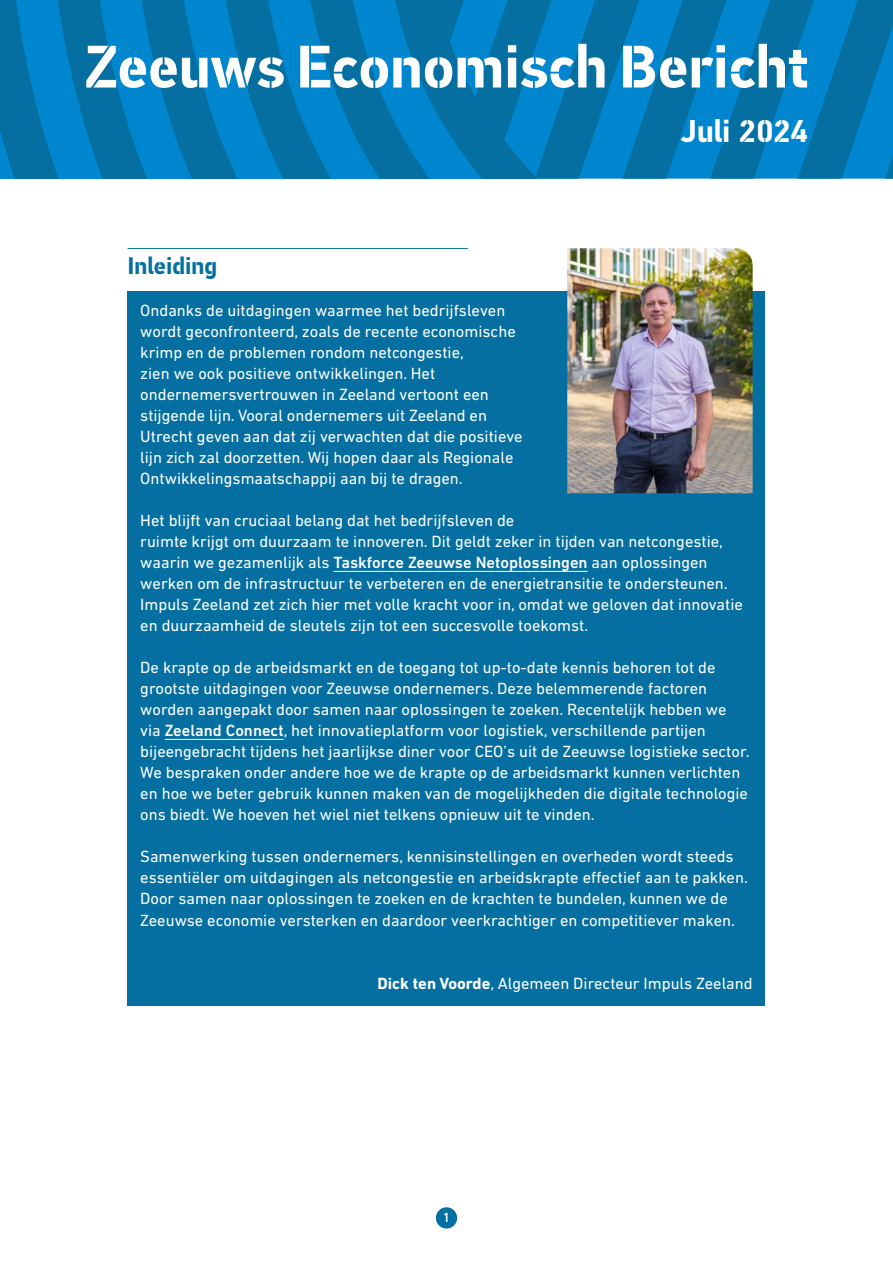
<style>
.page{position:relative;width:893px;height:1263px;background:#fff}
.page>*{position:absolute;margin:0;border:0;box-sizing:border-box;transform-origin:0 0}
.t1{font:700 60px "PF Din Stencil";color:#fff}
.t2{font:700 31.5px "PF Din Stencil";color:#fff}
.t3{font:700 24px "PF Din Stencil";color:#046fa0}
.Inleiding{font:16.5px/21px "DIN Next LT Pro";color:#fff}
.t4{font:500 13.5px "DIN Next LT Pro";color:#fff}
.s1{font-weight:500}
.s2{font-weight:700}
</style>
<div class="page">
<div style="left:436px;top:1207px;width:21px;height:21px;background:#046fa0;border-radius:50%"></div>
<svg style="left:0;top:0;width:893px;height:179px;background:#027ab6"></svg>
<hr style="left:128px;top:248px;width:340px;height:1px;background:#046fa0">
<div style="left:128px;top:291px;width:637px;height:210px;background:#046fa0"></div>
<div style="left:128px;top:501px;width:637px;height:147px;background:#046fa0"></div>
<hr style="left:333px;top:571px;width:255px;height:1px;background:#fff">
<div style="left:128px;top:648px;width:637px;height:189px;background:#046fa0"></div>
<hr style="left:165px;top:739px;width:119px;height:1px;background:#fff">
<div style="left:128px;top:837px;width:637px;height:105px;background:#046fa0"></div>
<div style="left:128px;top:942px;width:637px;height:42px;background:#046fa0"></div>
<div style="left:128px;top:963px;width:637px;height:42px;background:#046fa0"></div>
<img style="left:567px;top:248px;width:186px;height:245px">
<p class="t1" style="left:85px;top:31px;width:724px">Zeeuws Economisch Bericht</p>
<p class="t2" style="left:681px;top:112px;width:128px">Juli 2024</p>
<h1 class="t3" style="left:128px;top:252px;width:91px">Inleiding</h1>
<p class="Inleiding" style="left:140px;top:300px;width:384px">Ondanks de uitdagingen waarmee het bedrijfsleven wordt geconfronteerd, zoals de recente economische krimp en de problemen rondom netcongestie,<br>zien we ook positieve ontwikkelingen. Het ondernemersvertrouwen in Zeeland vertoont een stijgende lijn. Vooral ondernemers uit Zeeland en Utrecht geven aan dat zij verwachten dat die positieve lijn zich zal doorzetten. Wij hopen daar als Regionale Ontwikkelingsmaatschappij aan bij te dragen.</p>
<p class="Inleiding" style="left:140px;top:510px;width:604px">Het blijft van cruciaal belang dat het bedrijfsleven de<br>ruimte krijgt om duurzaam te innoveren. Dit geldt zeker in tijden van netcongestie, waarin we gezamenlijk als <span class="s1">Taskforce Zeeuwse Netoplossingen</span> aan oplossingen werken om de infrastructuur te verbeteren en de energietransitie te ondersteunen.<br>Impuls Zeeland zet zich hier met volle kracht voor in, omdat we geloven dat innovatie en duurzaamheid de sleutels zijn tot een succesvolle toekomst.</p>
<p class="Inleiding" style="left:140px;top:657px;width:611px">De krapte op de arbeidsmarkt en de toegang tot up-to-date kennis behoren tot de grootste uitdagingen voor Zeeuwse ondernemers. Deze belemmerende factoren worden aangepakt door samen naar oplossingen te zoeken. Recentelijk hebben we via <span class="s1">Zeeland Connect</span>, het innovatieplatform voor logistiek, verschillende partijen bijeengebracht tijdens het jaarlijkse diner voor CEO’s uit de Zeeuwse logistieke sector.<br>We bespraken onder andere hoe we de krapte op de arbeidsmarkt kunnen verlichten en hoe we beter gebruik kunnen maken van de mogelijkheden die digitale technologie ons biedt. We hoeven het wiel niet telkens opnieuw uit te vinden.</p>
<p class="Inleiding" style="left:140px;top:846px;width:609px">Samenwerking tussen ondernemers, kennisinstellingen en overheden wordt steeds essentiëler om uitdagingen als netcongestie en arbeidskrapte effectief aan te pakken.<br>Door samen naar oplossingen te zoeken en de krachten te bundelen, kunnen we de Zeeuwse economie versterken en daardoor veerkrachtiger en competitiever maken.</p>
<p class="Inleiding" style="left:377px;top:972px;width:377px"><span class="s2">Dick ten Voorde</span>, Algemeen Directeur Impuls Zeeland</p>
<p class="t4" style="left:443px;top:1210px;width:9px">1</p>
</div>
